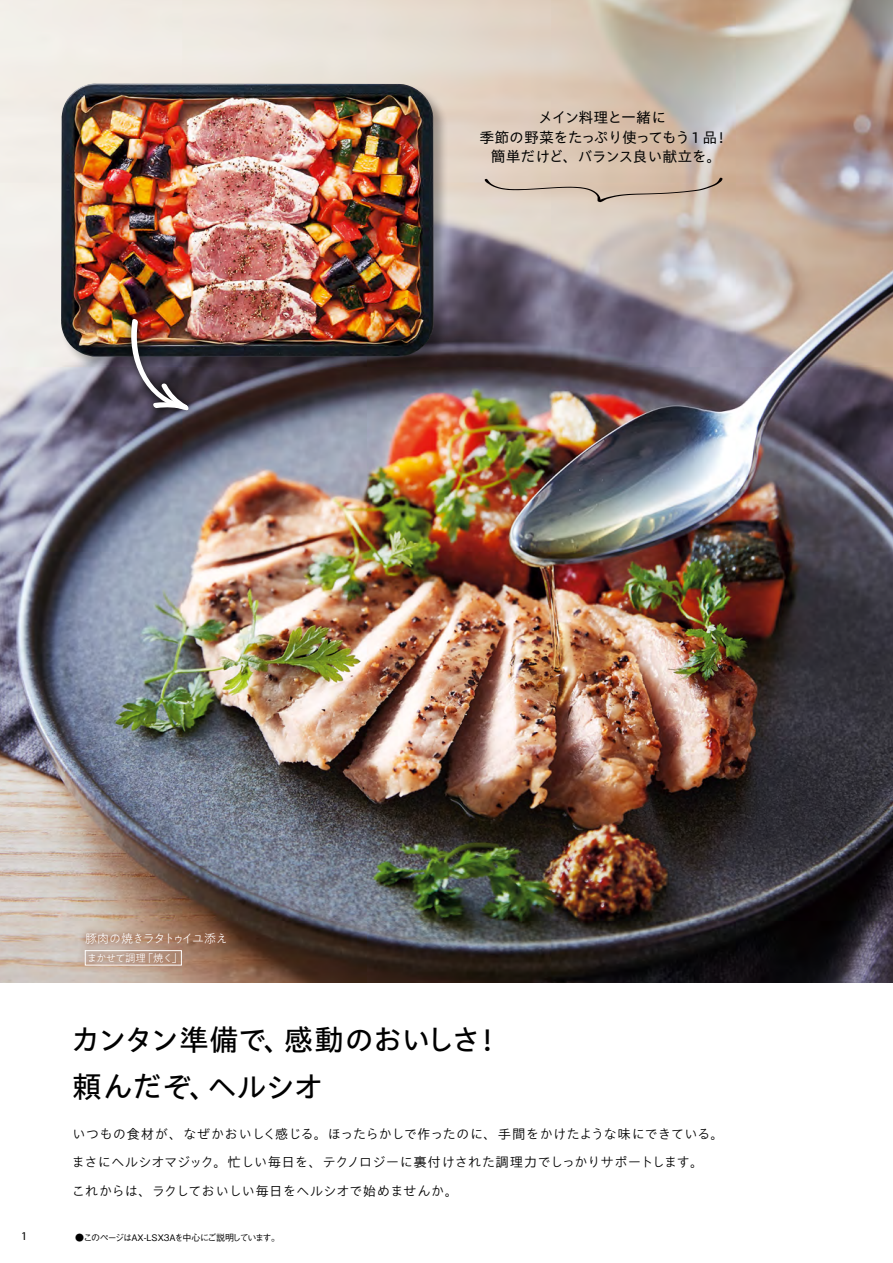
<style>
.page{position:relative;width:893px;height:1263px;background:#fff}
.page>*{position:absolute;margin:0;border:0;box-sizing:border-box;transform-origin:0 0}
.t1{font:500 30px/46.5px "P Aoto Gothic Std N";letter-spacing:-.05em;color:#000}
.t2{font:15px/19.5px "P Aoto Gothic Std N";letter-spacing:-.055em;color:#000;text-align:center}
.t3{font:300 13.5px/28.5px "P Aoto Gothic Std N";letter-spacing:-.015em;color:#000}
.t4{font:300 12px "PA1 Gothic Std N";letter-spacing:-.08em;color:#fff}
.t5{font:12px "Myriad Pro";color:#000}
.t6{font:300 10.5px "PA1 Gothic Std N";letter-spacing:-.085em;color:#fff}
.t7{font:500 9px "Gothic BBB Pro";letter-spacing:-.095em;color:#000}
</style>
<div class="page">
<img style="left:0;top:0;width:893px;height:982px">
<div style="left:61px;top:83px;width:388px;height:289px;background:#000;opacity:.3"></div>
<img style="left:61px;top:83px;width:373px;height:274px">
<div style="left:123px;top:311px;width:73px;height:107px;background:#000;opacity:.75"></div>
<img style="left:126px;top:317px;width:64px;height:94px">
<div style="left:77px;top:925px;width:156px;height:48px;background:#985f47;opacity:.75"></div>
<div style="left:85px;top:950px;width:97px;height:15px;border:1px solid #fff"></div>
<svg style="left:485px;top:178px;width:237px;height:24px;background:#cebbaa"></svg>
<p class="t2" style="left:480px;top:109px;width:251px">メイン料理と一緒に<br>季節の野菜をたっぷり使ってもう 1 品！簡単だけど、バランス良い献立を。</p>
<p class="t4" style="left:85px;top:931px;width:144px">豚肉の焼きラタトゥイユ添え</p>
<p class="t6" style="left:87px;top:952px;width:97px">まかせて調理「焼く」</p>
<h1 class="t1" style="left:71px;top:1018px;width:433px">カンタン準備で、感動のおいしさ！頼んだぞ、ヘルシオ</h1>
<p class="t3" style="left:71px;top:1121px;width:654px">いつもの食材が、なぜかおいしく感じる。ほったらかしで作ったのに、手間をかけたような味にできている。まさにヘルシオマジック。忙しい毎日を、テクノロジーに裏付けされた調理力でしっかりサポートします。<br>これからは、ラクしておいしい毎日をヘルシオで始めませんか。</p>
<p class="t5" style="left:21px;top:1228px;width:8px">1</p>
<p class="t7" style="left:75px;top:1230px;width:206px">●このページはAX-LSX3Aを中心にご説明しています。</p>
</div>
